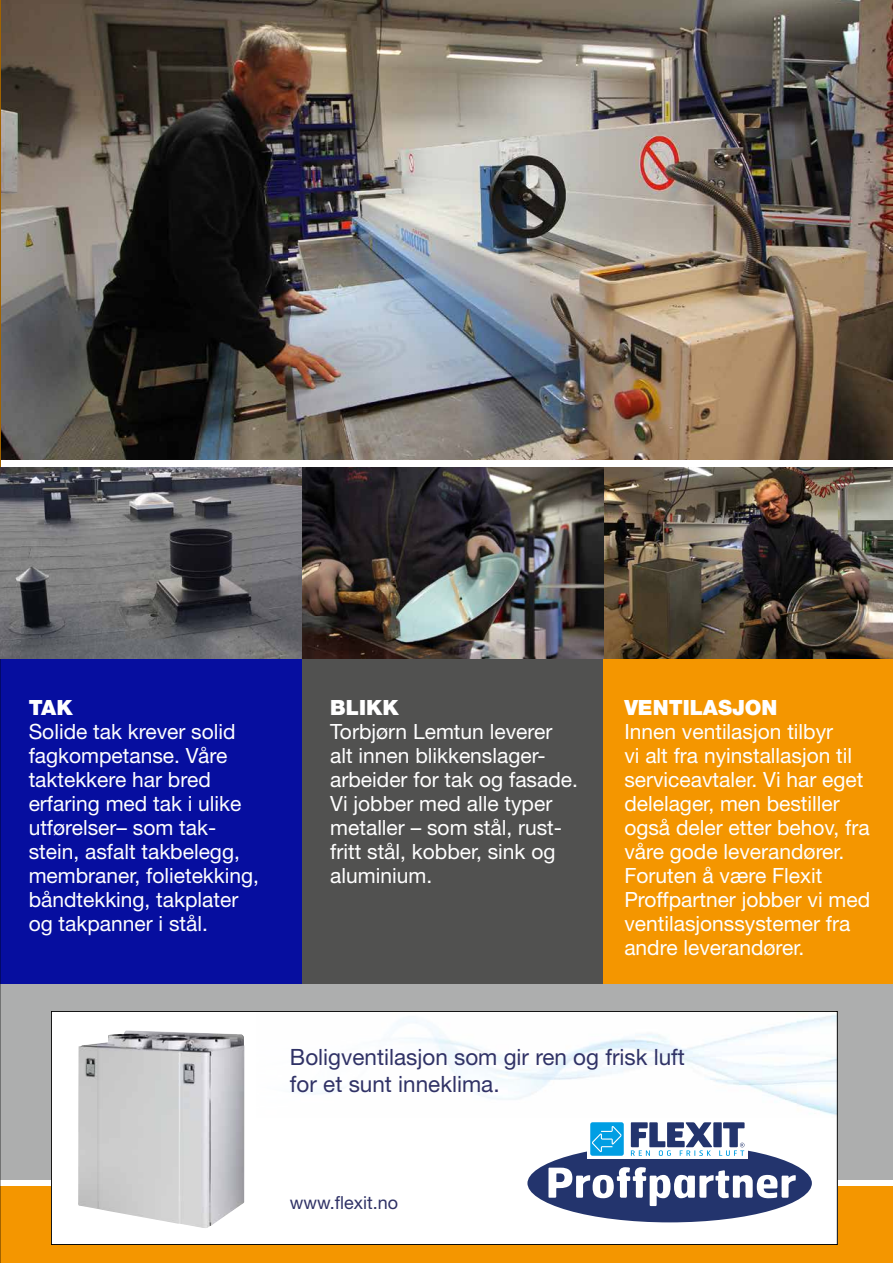
<style>
.page{position:relative;width:893px;height:1263px;background:#fff}
.page>*{position:absolute;margin:0;border:0;box-sizing:border-box;transform-origin:0 0}
.t1{font:22.5px/27px "Helvetica Neue LT Std";color:#303266}
.t2{font:21px/24px "Helvetica Neue LT Std";color:#fff}
.t3{font:900 21px "Helvetica Neue LT Std";color:#fff}
.t4{font:18px "Helvetica Neue LT Std";color:#303266}
</style>
<div class="page">
<img style="left:1px;top:0;width:892px;height:459px">
<div style="left:0;top:658px;width:303px;height:328px;background:#060e9f"></div>
<div style="left:303px;top:658px;width:302px;height:328px;background:#515150"></div>
<div style="left:603px;top:658px;width:290px;height:328px;background:#f49600"></div>
<div style="left:0;top:984px;width:893px;height:196px;background:#adaeae"></div>
<div style="left:0;top:1186px;width:893px;height:77px;background:#f49600"></div>
<hr style="left:0;top:0;width:1px;height:1263px;background:#000">
<div style="left:51px;top:1011px;width:787px;height:234px;background:#fff"></div>
<div style="left:525px;top:1142px;width:289px;height:82px;background:#23346d;border-radius:50%"></div>
<div style="left:523px;top:1140px;width:293px;height:86px;border:4px solid #fff;border-radius:50%"></div>
<div style="left:587px;top:1118px;width:161px;height:40px;background:#fff"></div>
<svg style="left:548px;top:1167px;width:248px;height:39px"></svg>
<div style="left:590px;top:1122px;width:34px;height:34px;background:#009ee3;border-radius:2px"></div>
<svg style="left:592px;top:1126px;width:30px;height:26px"></svg>
<svg style="left:631px;top:1122px;width:114px;height:34px"></svg>
<img style="left:78px;top:1030px;width:166px;height:198px">
<div style="left:51px;top:1011px;width:787px;height:234px;border:1px solid #000"></div>
<img style="left:603px;top:468px;width:290px;height:190px">
<img style="left:302px;top:468px;width:301px;height:190px">
<img style="left:0;top:468px;width:302px;height:190px">
<p class="t3" style="left:29px;top:695px;width:45px">TAK</p>
<p class="t2" style="left:29px;top:719px;width:232px">Solide tak krever solid fagkompetanse. Våre taktekkere har bred erfaring med tak i ulike utførelser– som tak&shy;stein, asfalt takbelegg, membraner, folietekking, båndtekking, takplater og takpanner i stål.</p>
<p class="t3" style="left:330px;top:695px;width:70px">BLIKK</p>
<p class="t2" style="left:330px;top:719px;width:249px">Torbjørn Lemtun leverer alt innen blikkenslager&shy;arbeider for tak og fasade.<br>Vi jobber med alle typer metaller – som stål, rust&shy;fritt stål, kobber, sink og aluminium.</p>
<p class="t3" style="left:624px;top:695px;width:155px">VENTILASJON</p>
<p class="t2" style="left:624px;top:719px;width:247px">Innen ventilasjon tilbyr<br>vi alt fra nyinstallasjon til serviceavtaler. Vi har eget delelager, men bestiller også deler etter behov, fra våre gode leverandører.<br>Foruten å være Flexit<br>Proffpartner jobber vi med ventilasjonssystemer fra andre leverandører.</p>
<p class="t1" style="left:290px;top:1043px;width:397px">Boligventilasjon som gir ren og frisk luft for et sunt inneklima.</p>
<p class="t4" style="left:290px;top:1191px;width:110px">www.flexit.no</p>
</div>
